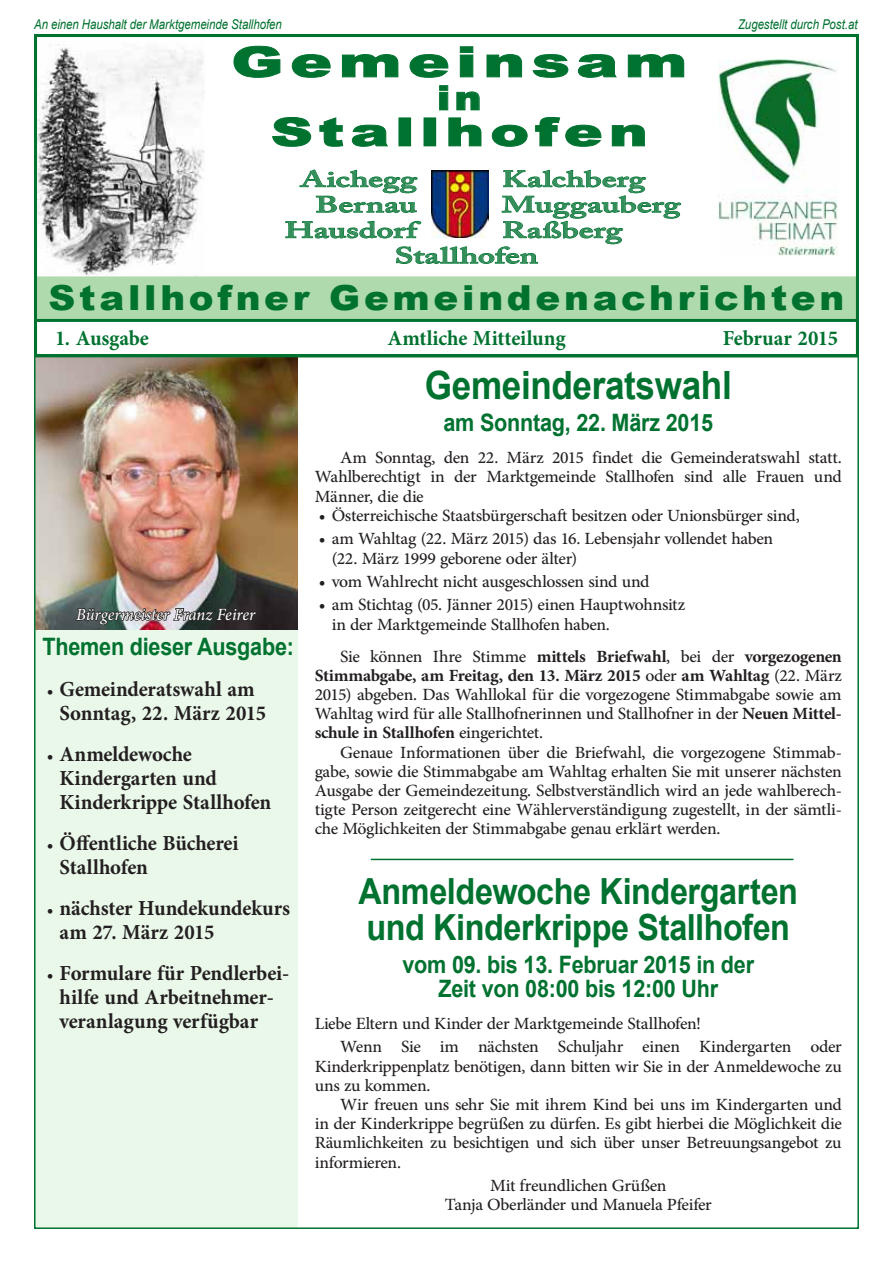
<style>
.page{position:relative;width:893px;height:1263px;background:#fff}
.page>*{position:absolute;margin:0;border:0;box-sizing:border-box;transform-origin:0 0}
.t1{font:900 42px "Arial";letter-spacing:.1em;color:#007230;scale:1.5 1}
.t2{font:700 39px "Arial";letter-spacing:-.01em;color:#007230;scale:.9 1}
.t3{font:900 39px "Arial";letter-spacing:.1em;color:#007230;scale:1.5 1}
.t4{font:700 36px/36px "Arial";letter-spacing:-.015em;color:#007230;scale:.9 1}
.t5{font:900 34.5px "Arial";letter-spacing:.1em;color:#007230;scale:1.08 1}
.t6{font:900 33.75px "Arial";color:#007230;scale:1.2 1}
.t7{font:700 30px/24px "Adobe Arabic";letter-spacing:-.005em;color:#231f20;scale:.95 1}
.t8{font:700 30px "Adobe Arabic";letter-spacing:-.005em;color:#007230;scale:.95 1}
.t9{font:24px/19.2px "Adobe Arabic";letter-spacing:-.015em;color:#231f20;text-align:justify}
.t10{font:700 24px/24px "Arial";letter-spacing:-.01em;color:#007230;text-align:center;scale:.9 1}
.t11{font:italic 24px "Adobe Arabic";letter-spacing:-.005em;color:#fff;scale:.95 1}
.t12{font:600 22.5px/25.5px "Adobe Caslon Pro";color:#338e5a;scale:1.5 1}
.t13{font:italic 13.5px "Arial";letter-spacing:-.005em;color:#007230;scale:.85 1}
.s1{font-weight:400;font-size:24px}
.s2{font-weight:700}
</style>
<div class="page">
<img style="left:38px;top:41px;width:166px;height:234px">
<div style="left:34px;top:276px;width:825px;height:43px;background:#aedaae;border:2px solid #aedaae"></div>
<div style="left:34px;top:357px;width:264px;height:872px;background:#eaf8ea"></div>
<svg style="left:233px;top:46px;width:48px;height:32px"></svg>
<svg style="left:291px;top:54px;width:40px;height:24px"></svg>
<svg style="left:342px;top:54px;width:57px;height:24px"></svg>
<svg style="left:409px;top:54px;width:40px;height:24px"></svg>
<svg style="left:460px;top:46px;width:14px;height:32px"></svg>
<svg style="left:486px;top:54px;width:36px;height:24px"></svg>
<svg style="left:532px;top:54px;width:37px;height:24px"></svg>
<svg style="left:578px;top:54px;width:39px;height:24px"></svg>
<svg style="left:627px;top:54px;width:57px;height:24px"></svg>
<svg style="left:439px;top:85px;width:9px;height:26px"></svg>
<svg style="left:456px;top:91px;width:24px;height:20px"></svg>
<svg style="left:272px;top:117px;width:39px;height:30px"></svg>
<svg style="left:319px;top:117px;width:24px;height:30px"></svg>
<svg style="left:352px;top:124px;width:36px;height:23px"></svg>
<div style="left:399px;top:118px;width:12px;height:28px;border:1px solid #007230"></div>
<div style="left:424px;top:118px;width:12px;height:28px;border:1px solid #007230"></div>
<svg style="left:448px;top:117px;width:34px;height:30px"></svg>
<svg style="left:491px;top:124px;width:37px;height:23px"></svg>
<svg style="left:535px;top:117px;width:67px;height:30px"></svg>
<svg style="left:612px;top:124px;width:33px;height:23px"></svg>
<svg style="left:285px;top:169px;width:396px;height:95px"></svg>
<img style="left:432px;top:170px;width:56px;height:67px">
<img style="left:37px;top:357px;width:261px;height:272px">
<div style="left:34px;top:319px;width:825px;height:38px;border:3px solid #007230"></div>
<img style="left:719px;top:60px;width:119px;height:196px">
<svg style="left:74px;top:607px;width:182px;height:19px;background:#555252"></svg>
<hr style="left:371px;top:859px;width:422px;height:1px;background:#007230">
<p class="t13" style="left:34px;top:15px;width:293px">An einen Haushalt der Marktgemeinde Stallhofen</p>
<p class="t13" style="left:738px;top:15px;width:142px">Zugestellt durch Post.at</p>
<h1 class="t1" style="left:231px;top:31px;width:306px">Gemeinsam</h1>
<h3 class="t6" style="left:437px;top:73px;width:39px">in</h3>
<h2 class="t3" style="left:271px;top:104px;width:253px">Stallhofen</h2>
<p class="t12" style="left:300px;top:166px;width:79px">Aichegg</p>
<p class="t12" style="left:502px;top:166px;width:97px">Kalchberg</p>
<p class="t12" style="left:315px;top:192px;width:69px">Bernau</p>
<p class="t12" style="left:502px;top:192px;width:121px">Muggauberg</p>
<p class="t12" style="left:285px;top:217px;width:89px">Hausdorf</p>
<p class="t12" style="left:395px;top:217px;width:153px;text-indent:107px">Raßberg<br>Stallhofen</p>
<h3 class="t5" style="left:49px;top:272px;width:738px">Stallhofner Gemeindenachrichten</h3>
<p class="t8" style="left:55px;top:317px;width:100px">1. Ausgabe</p>
<p class="t8" style="left:387px;top:317px;width:189px">Amtliche Mitteilung</p>
<p class="t8" style="left:723px;top:317px;width:123px">Februar 2015</p>
<p class="t11" style="left:76px;top:597px;width:190px">Bürgermeister Franz Feirer</p>
<p class="t10" style="left:43px;top:635px;width:281px">Themen dieser Ausgabe:</p>
<p class="t7" style="left:47px;top:674px;width:232px;text-align:center"><span class="s1">•</span> Gemeinderatswahl am<br>Sonntag, 22. März 2015</p>
<p class="t7" style="left:60px;top:739px;width:224px;text-indent:-13px"><span class="s1">•</span> Anmeldewoche<br>Kindergarten und<br>Kinderkrippe Stallhofen</p>
<p class="t7" style="left:60px;top:828px;width:190px;text-indent:-13px"><span class="s1">•</span> Öffentliche Bücherei<br>Stallhofen</p>
<p class="t7" style="left:60px;top:893px;width:244px;text-indent:-13px"><span class="s1">•</span> nächster Hundekundekurs am 27. März 2015</p>
<p class="t7" style="left:60px;top:958px;width:243px;text-indent:-13px"><span class="s1">•</span> Formulare für Pendlerbei&shy;hilfe und Arbeitnehmer&shy;veranlagung verfügbar</p>
<h2 class="t2" style="left:425px;top:358px;width:342px">Gemeinderatswahl</h2>
<p class="t10" style="left:443px;top:411px;width:301px">am Sonntag, 22. März 2015</p>
<p class="t9" style="left:315px;top:445px;width:529px;text-indent:26px">Am Sonntag, den 22. März 2015 findet die Gemeinderatswahl statt.<br>Wahlberechtigt in der Marktgemeinde Stallhofen sind alle Frauen und Männer, die die</p>
<p class="t9" style="left:319px;top:503px;width:482px">• Österreichische Staatsbürgerschaft besitzen oder Unionsbürger sind,</p>
<p class="t9" style="left:332px;top:526px;width:443px;text-indent:-13px">• am Wahltag (22. März 2015) das 16. Lebensjahr vollendet haben (22. März 1999 geborene oder älter)</p>
<p class="t9" style="left:319px;top:569px;width:332px">• vom Wahlrecht nicht ausgeschlossen sind und</p>
<p class="t9" style="left:332px;top:592px;width:355px;text-indent:-13px">• am Stichtag (05. Jänner 2015) einen Hauptwohnsitz in der Marktgemeinde Stallhofen haben.</p>
<p class="t9" style="left:315px;top:644px;width:529px;text-indent:25px">Sie können Ihre Stimme <span class="s2">mittels Briefwahl</span>, bei der <span class="s2">vorgezogenen Stimmabgabe, am Freitag, den 13. März 2015</span> oder <span class="s2">am Wahltag</span> (22. März 2015) abgeben. Das Wahllokal für die vorgezogene Stimmabgabe sowie am Wahltag wird für alle Stallhofnerinnen und Stallhofner in der <span class="s2">Neuen Mittel&shy;schule in Stallhofen</span> eingerichtet.</p>
<p class="t9" style="left:315px;top:740px;width:529px;text-indent:26px">Genaue Informationen über die Briefwahl, die vorgezogene Stimmab&shy;gabe, sowie die Stimmabgabe am Wahltag erhalten Sie mit unserer nächsten Ausgabe der Gemeindezeitung. Selbstverständlich wird an jede wahlberech&shy;tigte Person zeitgerecht eine Wählerverständigung zugestellt, in der sämtli&shy;che Möglichkeiten der Stimmabgabe genau erklärt werden.</p>
<h3 class="t4" style="left:359px;top:874px;width:490px">Anmeldewoche Kindergarten und Kinderkrippe Stallhofen</h3>
<p class="t10" style="left:402px;top:953px;width:392px">vom 09. bis 13. Februar 2015 in der<br>Zeit von 08:00 bis 12:00 Uhr</p>
<p class="t9" style="left:340px;top:1009px;width:503px;line-height:23.4px;text-indent:-26px">Liebe Eltern und Kinder der Marktgemeinde Stallhofen!<br>Wenn Sie im nächsten Schuljahr einen Kindergarten oder</p>
<p class="t9" style="left:315px;top:1054px;width:528px">Kinderkrippenplatz benötigen, dann bitten wir Sie in der Anmeldewoche zu uns zu kommen.</p>
<p class="t9" style="left:315px;top:1092px;width:529px;text-indent:26px">Wir freuen uns sehr Sie mit ihrem Kind bei uns im Kindergarten und in der Kinderkrippe begrüßen zu dürfen. Es gibt hierbei die Möglichkeit die Räumlichkeiten zu besichtigen und sich über unser Betreuungsangebot zu informieren.</p>
<p class="t9" style="left:445px;top:1173px;width:268px;text-align:center">Mit freundlichen Grüßen<br>Tanja Oberländer und Manuela Pfeifer</p>
</div>
